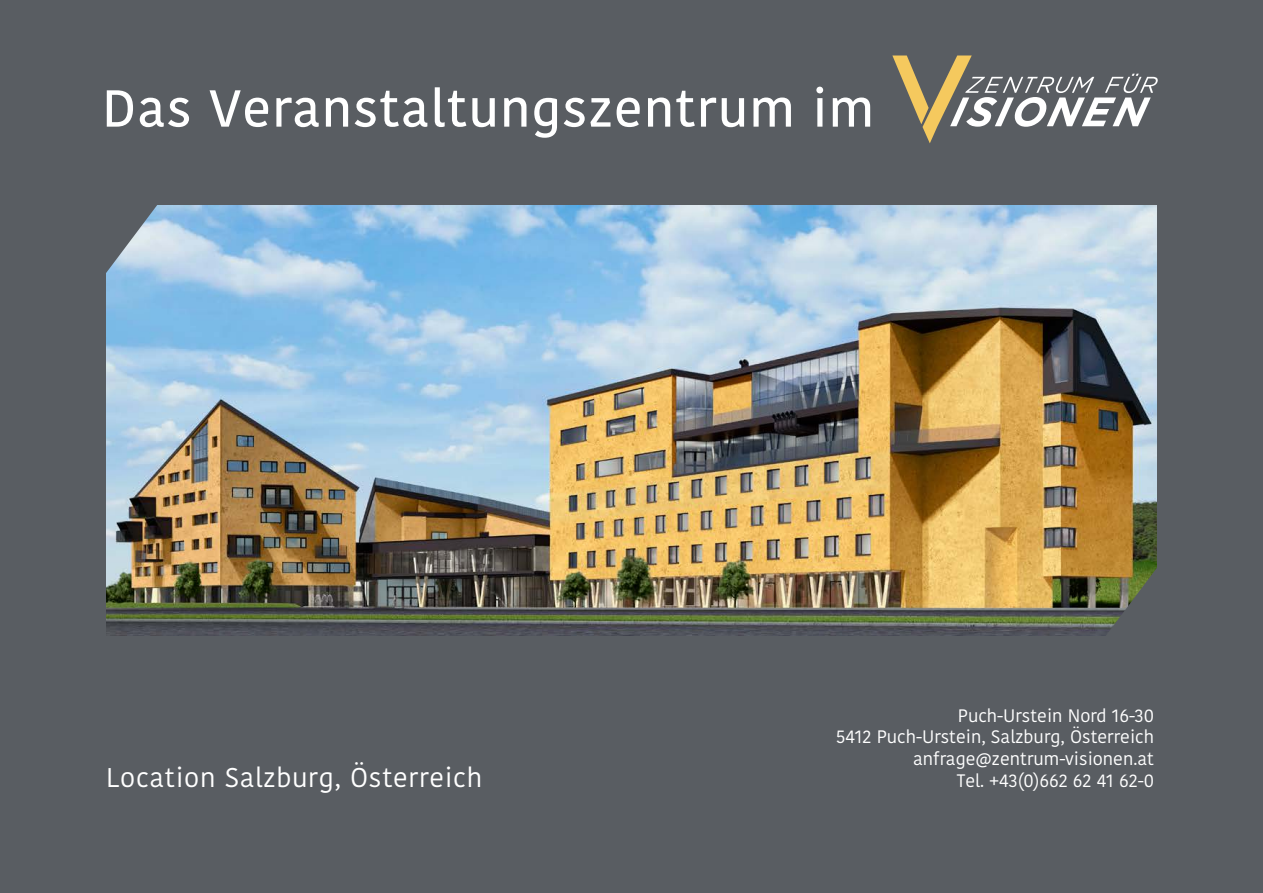
<style>
.page{position:relative;width:1263px;height:893px;background:#595d62}
.page>*{position:absolute;margin:0;border:0;box-sizing:border-box;transform-origin:0 0}
.t1{font:500 51.75px "Kohinoor Bangla";letter-spacing:.025em;color:#fff}
.t2{font:27px "Kohinoor Bangla";letter-spacing:.025em;color:#fff}
.t3{font:18px/21.6px "Kohinoor Bangla";color:#fff;text-align:right}
</style>
<div class="page">
<img style="left:106px;top:205px;width:1051px;height:431px">
<svg style="left:106px;top:205px;width:52px;height:69px"></svg>
<svg style="left:1105px;top:567px;width:52px;height:69px"></svg>
<svg style="left:892px;top:56px;width:266px;height:87px"></svg>
<h1 class="t1" style="left:102px;top:67px;width:773px">Das Veranstaltungszentrum im</h1>
<h2 class="t2" style="left:106px;top:756px;width:377px">Location Salzburg, Österreich</h2>
<p class="t3" style="left:836px;top:704px;width:320px">Puch-Urstein Nord 16-30<br>5412 Puch-Urstein, Salzburg, Österreich anfrage@zentrum-visionen.at<br>Tel. +43(0)662 62 41 62-0</p>
</div>
